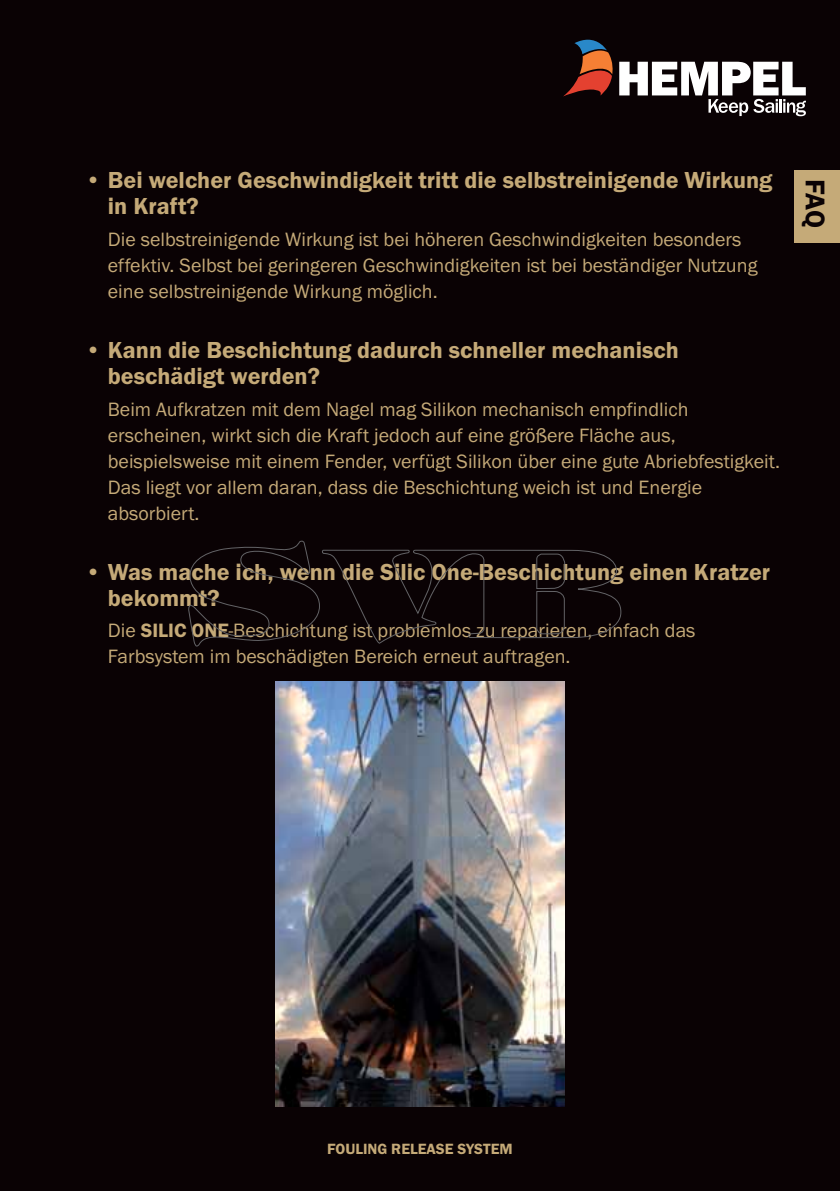
<style>
.page{position:relative;width:840px;height:1191px;background:#fff}
.page>*{position:absolute;margin:0;border:0;box-sizing:border-box;transform-origin:0 0}
.t1{font:600 28px "Franklin Got Itc TCE";color:#0a0204}
.t2{font:600 24px/26px "Franklin Got Itc TCE";color:#c5aa78}
.t3{font:20px/26px "Franklin Got Itc TCE";color:#c5aa78}
.t4{font:600 15.4px "Franklin Got Itc TCE";color:#c5aa78}
.s1{font-weight:600}
</style>
<div class="page">
<div style="left:0;top:0;width:839px;height:1191px;background:#0a0204"></div>
<svg style="left:619px;top:62px;width:186px;height:54px"></svg>
<svg style="left:563px;top:40px;width:50px;height:56px"></svg>
<div style="left:793px;top:170px;width:46px;height:72px;background:#c5aa78"></div>
<img style="left:275px;top:681px;width:289px;height:425px">
<svg style="left:188px;top:540px;width:433px;height:107px"></svg>
<p class="t2" style="left:108px;top:167px;width:666px;text-indent:-23px">• Bei welcher Geschwindigkeit tritt die selbstreinigende Wirkung in Kraft?</p>
<p class="t3" style="left:108px;top:226px;width:650px">Die selbstreinigende Wirkung ist bei höheren Geschwindigkeiten besonders effektiv. Selbst bei geringeren Geschwindigkeiten ist bei beständiger Nutzung eine selbstreinigende Wirkung möglich.</p>
<p class="t2" style="left:108px;top:337px;width:572px;text-indent:-23px">• Kann die Beschichtung dadurch schneller mechanisch beschädigt werden?</p>
<p class="t3" style="left:108px;top:396px;width:673px">Beim Aufkratzen mit dem Nagel mag Silikon mechanisch empfindlich erscheinen, wirkt sich die Kraft jedoch auf eine größere Fläche aus, beispielsweise mit einem Fender, verfügt Silikon über eine gute Abriebfestigkeit.<br>Das liegt vor allem daran, dass die Beschichtung weich ist und Energie absorbiert.</p>
<p class="t2" style="left:108px;top:559px;width:663px;text-indent:-23px">• Was mache ich, wenn die Silic One-Beschichtung einen Kratzer bekommt?</p>
<p class="t3" style="left:108px;top:618px;width:589px">Die <span class="s1">Silic One</span>-Beschichtung ist problemlos zu reparieren, einfach das<br>Farbsystem im beschädigten Bereich erneut auftragen.</p>
<h1 class="t1" style="left:830px;top:179px;width:50px;rotate:90deg">FAQ</h1>
<p class="t4" style="left:327px;top:1140px;width:187px">FOULING RELEASE SYSTEM</p>
</div>
